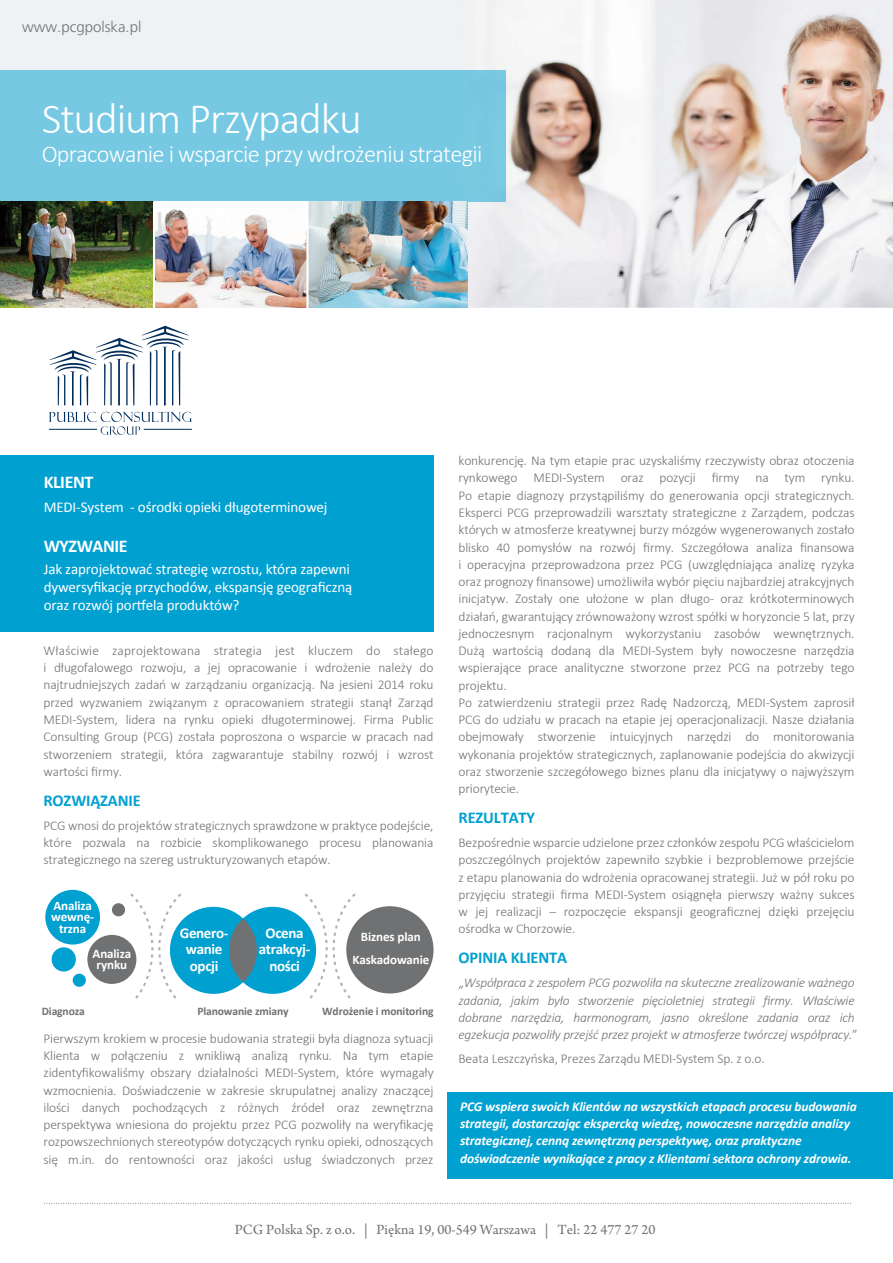
<style>
.page{position:relative;width:893px;height:1263px;background:#fff}
.page>*{position:absolute;margin:0;border:0;box-sizing:border-box;transform-origin:0 0}
.t1{font:300 43.5px "Calibri";letter-spacing:-.025em;color:#fff}
.t2{font:300 24.45px "Calibri";letter-spacing:-.03em;color:#fff}
.t3{font:700 18px "Calibri";letter-spacing:-.025em;color:#fff}
.t4{font:700 16.5px "Calibri";letter-spacing:-.01em;color:#00a0d1}
.t5{font:15px/18px "Calibri";letter-spacing:-.01em;color:#fff}
.t6{font:700 15px/16.5px "Calibri";letter-spacing:-.025em;color:#fff;text-align:center}
.t7{font:300 15px "Frutiger LT Std";color:#707172}
.t8{font:14.85px "Arno Pro";color:#707172}
.t9{font:300 13.5px/17.2px "Calibri";letter-spacing:-.01em;color:#707172;text-align:justify}
.t10{font:italic 300 13.5px/17.2px "Calibri";letter-spacing:-.02em;color:#707172}
.t11{font:italic 700 13.5px/17.2px "Calibri";letter-spacing:-.01em;color:#fff}
.t12{font:700 13.05px/11.4px "Calibri";letter-spacing:-.01em;color:#fff;text-align:center}
.t13{font:700 11.55px "Calibri";letter-spacing:-.01em;color:#707172}
.s1{font-style:normal}
</style>
<div class="page">
<img style="left:0;top:0;width:893px;height:308px">
<div style="left:0;top:455px;width:433px;height:176px;background:#00a0d1"></div>
<div style="left:448px;top:1092px;width:445px;height:86px;background:#00a0d1"></div>
<div style="left:0;top:71px;width:506px;height:131px;background:#77c9e3"></div>
<svg style="left:44px;top:1203px;width:807px;height:1px"></svg>
<svg style="left:49px;top:412px;width:143px;height:23px"></svg>
<svg style="left:49px;top:326px;width:140px;height:79px"></svg>
<div style="left:52px;top:947px;width:24px;height:24px;background:#00a0d1;border-radius:50%"></div>
<div style="left:45px;top:890px;width:55px;height:54px;background:#00a0d1;border-radius:50%"></div>
<div style="left:87px;top:935px;width:49px;height:49px;background:#707172;border-radius:50%"></div>
<div style="left:170px;top:907px;width:87px;height:87px;background:#00a0d1;border-radius:50%"></div>
<div style="left:229px;top:907px;width:87px;height:87px;background:#00a0d1;border-radius:50%"></div>
<div style="left:229px;top:918px;width:28px;height:64px;background:#707172;border-radius:50%"></div>
<div style="left:346px;top:906px;width:88px;height:87px;background:#707172;border-radius:50%"></div>
<div style="left:73px;top:974px;width:13px;height:13px;background:#00a0d1;border-radius:50%"></div>
<div style="left:112px;top:903px;width:13px;height:13px;background:#707172;border-radius:50%"></div>
<svg style="left:130px;top:893px;width:51px;height:106px"></svg>
<svg style="left:305px;top:893px;width:51px;height:106px"></svg>
<img style="left:0;top:202px;width:153px;height:106px">
<img style="left:155px;top:202px;width:312px;height:106px">
<hr style="left:153px;top:202px;width:2px;height:106px;background:#fff">
<hr style="left:306px;top:202px;width:3px;height:106px;background:#fff">
<p class="t7" style="left:22px;top:18px;width:121px">www.pcgpolska.pl</p>
<h1 class="t1" style="left:42px;top:91px;width:321px">Studium Przypadku</h1>
<h2 class="t2" style="left:42px;top:139px;width:442px">Opracowanie i wsparcie przy wdrożeniu strategii</h2>
<h3 class="t3" style="left:44px;top:470px;width:51px">KLIENT</h3>
<p class="t5" style="left:44px;top:498px;width:285px">MEDI-System - ośrodki opieki długoterminowej</p>
<h3 class="t3" style="left:44px;top:534px;width:85px">WYZWANIE</h3>
<p class="t5" style="left:44px;top:560px;width:310px">Jak zaprojektować strategię wzrostu, która zapewni dywersyfikację przychodów, ekspansję geograficzną oraz rozwój portfela produktów?</p>
<p class="t9" style="left:44px;top:642px;width:392px">Właściwie zaprojektowana strategia jest kluczem do stałego i długofalowego rozwoju, a jej opracowanie i wdrożenie należy do najtrudniejszych zadań w zarządzaniu organizacją. Na jesieni 2014 roku przed wyzwaniem związanym z opracowaniem strategii stanął Zarząd MEDI-System, lidera na rynku opieki długoterminowej. Firma Public Consulting Group (PCG) została poproszona o wsparcie w pracach nad stworzeniem strategii, która zagwarantuje stabilny rozwój i wzrost wartości firmy.</p>
<p class="t4" style="left:44px;top:790px;width:99px">ROZWIĄZANIE</p>
<p class="t9" style="left:44px;top:816px;width:392px">PCG wnosi do projektów strategicznych sprawdzone w praktyce podejście, które pozwala na rozbicie skomplikowanego procesu planowania strategicznego na szereg ustrukturyzowanych etapów.</p>
<p class="t12" style="left:51px;top:900px;width:44px">Analiza wewnę&shy;trzna</p>
<p class="t12" style="left:93px;top:948px;width:40px">Analiza rynku</p>
<p class="t6" style="left:180px;top:924px;width:50px">Genero&shy;wanie opcji</p>
<p class="t6" style="left:259px;top:924px;width:53px">Ocena atrakcyj&shy;ności</p>
<p class="t12" style="left:352px;top:925px;width:79px;line-height:22.8px">Biznes plan<br>Kaskadowanie</p>
<p class="t13" style="left:42px;top:1004px;width:45px">Diagnoza</p>
<p class="t13" style="left:197px;top:1004px;width:93px">Planowanie zmiany</p>
<p class="t13" style="left:322px;top:1004px;width:113px">Wdrożenie i monitoring</p>
<p class="t9" style="left:44px;top:1029px;width:392px">Pierwszym krokiem w procesie budowania strategii była diagnoza sytuacji Klienta w połączeniu z wnikliwą analizą rynku. Na tym etapie zidentyfikowaliśmy obszary działalności MEDI-System, które wymagały wzmocnienia. Doświadczenie w zakresie skrupulatnej analizy znaczącej ilości danych pochodzących z różnych źródeł oraz zewnętrzna perspektywa wniesiona do projektu przez PCG pozwoliły na weryfikację rozpowszechnionych stereotypów dotyczących rynku opieki, odnoszących się m.in. do rentowności oraz jakości usług świadczonych przez</p>
<p class="t9" style="left:459px;top:452px;width:398px;text-align:left">konkurencję. Na tym etapie prac uzyskaliśmy rzeczywisty obraz otoczenia rynkowego MEDI-System oraz pozycji firmy na tym rynku.<br>Po etapie diagnozy przystąpiliśmy do generowania opcji strategicznych.<br>Eksperci PCG przeprowadzili warsztaty strategiczne z Zarządem, podczas których w atmosferze kreatywnej burzy mózgów wygenerowanych zostało blisko 40 pomysłów na rozwój firmy. Szczegółowa analiza finansowa i operacyjna przeprowadzona przez PCG (uwzględniająca analizę ryzyka oraz prognozy finansowe) umożliwiła wybór pięciu najbardziej atrakcyjnych inicjatyw. Zostały one ułożone w plan długo- oraz krótkoterminowych działań, gwarantujący zrównoważony wzrost spółki w horyzoncie 5 lat, przy jednoczesnym racjonalnym wykorzystaniu zasobów wewnętrznych.<br>Dużą wartością dodaną dla MEDI-System były nowoczesne narzędzia wspierające prace analityczne stworzone przez PCG na potrzeby tego projektu.<br>Po zatwierdzeniu strategii przez Radę Nadzorczą, MEDI-System zaprosił PCG do udziału w pracach na etapie jej operacjonalizacji. Nasze działania obejmowały stworzenie intuicyjnych narzędzi do monitorowania wykonania projektów strategicznych, zaplanowanie podejścia do akwizycji oraz stworzenie szczegółowego biznes planu dla inicjatywy o najwyższym priorytecie.</p>
<p class="t4" style="left:459px;top:807px;width:78px">REZULTATY</p>
<p class="t9" style="left:459px;top:834px;width:398px">Bezpośrednie wsparcie udzielone przez członków zespołu PCG właścicielom poszczególnych projektów zapewniło szybkie i bezproblemowe przejście z etapu planowania do wdrożenia opracowanej strategii. Już w pół roku po przyjęciu strategii firma MEDI-System osiągnęła pierwszy ważny sukces w jej realizacji – rozpoczęcie ekspansji geograficznej dzięki przejęciu ośrodka w Chorzowie.</p>
<p class="t4" style="left:459px;top:947px;width:110px">OPINIA KLIENTA</p>
<p class="t10" style="left:459px;top:974px;width:401px"><span class="s1">„</span>Współpraca z zespołem PCG pozwoliła na skuteczne zrealizowanie ważnego zadania, jakim było stworzenie pięcioletniej strategii firmy. Właściwie dobrane narzędzia, harmonogram, jasno określone zadania oraz ich egzekucja pozwoliły przejść przez projekt w atmosferze twórczej współpracy.<span class="s1">”</span></p>
<p class="t9" style="left:459px;top:1050px;width:308px">Beata Leszczyńska, Prezes Zarządu MEDI-System Sp. z o.o.</p>
<p class="t11" style="left:460px;top:1098px;width:398px">PCG wspiera swoich Klientów na wszystkich etapach procesu budowania strategii, dostarczając ekspercką wiedzę, nowoczesne narzędzia analizy strategicznej, cenną zewnętrzną perspektywę, oraz praktyczne doświadczenie wynikające z pracy z Klientami sektora ochrony zdrowia.</p>
<p class="t8" style="left:235px;top:1221px;width:422px">PCG Polska Sp. z o.o. | Piękna 19, 00-549 Warszawa | Tel: 22 477 27 20</p>
</div>
